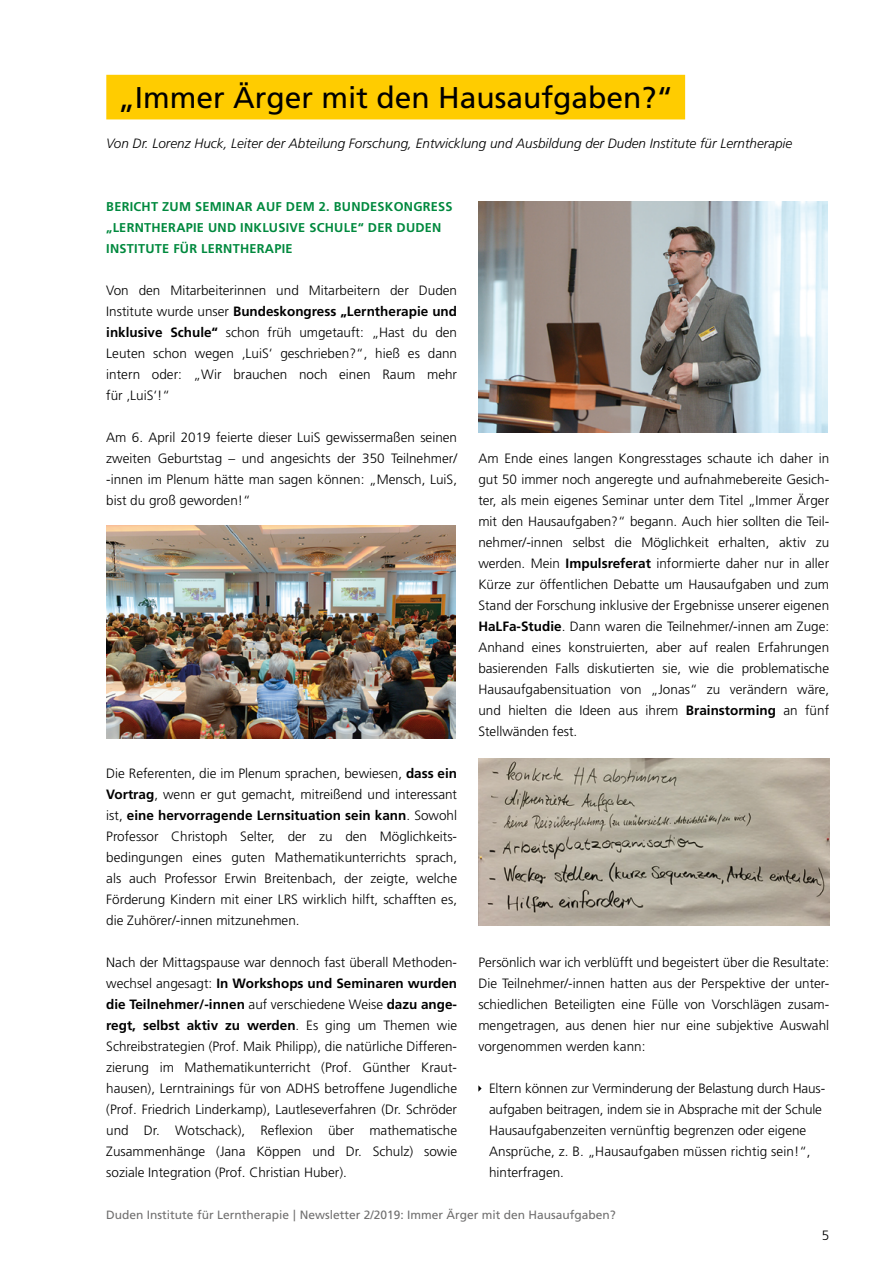
<style>
.page{position:relative;width:893px;height:1263px;background:#fff}
.page>*{position:absolute;margin:0;border:0;box-sizing:border-box;transform-origin:0 0}
.t1{font:30px "DP Frutiger";color:#000}
.t2{font:300 13.5px/21px "DP Frutiger";color:#000;text-align:justify}
.t3{font:italic 300 13.5px "DP Frutiger";color:#000}
.t4{font:700 12.75px/21px "DP Frutiger";letter-spacing:.02em;color:#00893e}
.t5{font:12px "DP Frutiger";color:#706f6f}
.s1{font-weight:700}
</style>
<div class="page">
<div style="left:106px;top:75px;width:579px;height:44px;background:#fc0"></div>
<img style="left:106px;top:526px;width:349px;height:212px">
<img style="left:478px;top:202px;width:349px;height:231px">
<img style="left:478px;top:759px;width:351px;height:167px">
<svg style="left:478px;top:1085px;width:4px;height:7px"></svg>
<h1 class="t1" style="left:118px;top:79px;width:557px">„Immer Ärger mit den Hausaufgaben?“</h1>
<p class="t3" style="left:106px;top:136px;width:688px">Von Dr. Lorenz Huck, Leiter der Abteilung Forschung, Entwicklung und Ausbildung der Duden Institute für Lerntherapie</p>
<p class="t4" style="left:106px;top:196px;width:348px">BERICHT ZUM SEMINAR AUF DEM 2. BUNDESKONGRESS „LERNTHERAPIE UND INKLUSIVE SCHULE“ DER DUDEN<br>INSTITUTE FÜR LERNTHERAPIE</p>
<p class="t2" style="left:106px;top:280px;width:352px">Von den Mitarbeiterinnen und Mitarbeitern der Duden Institute wurde unser <span class="s1">Bundeskongress „Lerntherapie und inklusive Schule“</span> schon früh umgetauft: „Hast du den Leuten schon wegen ‚LuiS‘ geschrieben?“, hieß es dann intern oder: „Wir brauchen noch einen Raum mehr für ‚LuiS‘!“</p>
<p class="t2" style="left:106px;top:427px;width:352px">Am 6. April 2019 feierte dieser LuiS gewissermaßen seinen zweiten Geburtstag – und angesichts der 350 Teilnehmer/ -innen im Plenum hätte man sagen können: „Mensch, LuiS, bist du groß geworden!“</p>
<p class="t2" style="left:106px;top:763px;width:352px">Die Referenten, die im Plenum sprachen, bewiesen, <span class="s1">dass ein Vortrag</span>, wenn er gut gemacht, mitreißend und interessant ist, <span class="s1">eine hervorragende Lernsituation sein kann</span>. Sowohl Professor Christoph Selter, der zu den Möglichkeits&shy;bedingungen eines guten Mathematikunterrichts sprach, als auch Professor Erwin Breitenbach, der zeigte, welche Förderung Kindern mit einer LRS wirklich hilft, schafften es, die Zuhörer/-innen mitzunehmen.</p>
<p class="t2" style="left:106px;top:952px;width:352px">Nach der Mittagspause war dennoch fast überall Methoden&shy;wechsel angesagt: <span class="s1">In Workshops und Seminaren wurden die Teilnehmer/-innen</span> auf verschiedene Weise <span class="s1">dazu ange&shy;regt, selbst aktiv zu werden</span>. Es ging um Themen wie Schreibstrategien (Prof. Maik Philipp), die natürliche Differen&shy;zierung im Mathematikunterricht (Prof. Günther Kraut&shy;hausen), Lerntrainings für von ADHS betroffene Jugendliche (Prof. Friedrich Linderkamp), Lautleseverfahren (Dr. Schröder und Dr. Wotschack), Reflexion über mathematische Zusammenhänge (Jana Köppen und Dr. Schulz) sowie soziale Integration (Prof. Christian Huber).</p>
<p class="t2" style="left:478px;top:448px;width:352px">Am Ende eines langen Kongresstages schaute ich daher in gut 50 immer noch angeregte und aufnahmebereite Gesich&shy;ter, als mein eigenes Seminar unter dem Titel „Immer Ärger mit den Hausaufgaben?“ begann. Auch hier sollten die Teil&shy;nehmer/-innen selbst die Möglichkeit erhalten, aktiv zu werden. Mein <span class="s1">Impulsreferat</span> informierte daher nur in aller Kürze zur öffentlichen Debatte um Hausaufgaben und zum Stand der Forschung inklusive der Ergebnisse unserer eigenen <span class="s1">HaLFa-Studie</span>. Dann waren die Teilnehmer/-innen am Zuge:<br>Anhand eines konstruierten, aber auf realen Erfahrungen basierenden Falls diskutierten sie, wie die problematische Hausaufgabensituation von „Jonas“ zu verändern wäre, und hielten die Ideen aus ihrem <span class="s1">Brainstorming</span> an fünf Stellwänden fest.</p>
<p class="t2" style="left:478px;top:952px;width:352px">Persönlich war ich verblüfft und begeistert über die Resultate:<br>Die Teilnehmer/-innen hatten aus der Perspektive der unter&shy;schiedlichen Beteiligten eine Fülle von Vorschlägen zusam&shy;mengetragen, aus denen hier nur eine subjektive Auswahl vorgenommen werden kann:</p>
<p class="t2" style="left:489px;top:1078px;width:338px;text-align:left">Eltern können zur Verminderung der Belastung durch Haus&shy;aufgaben beitragen, indem sie in Absprache mit der Schule Hausaufgabenzeiten vernünftig begrenzen oder eigene Ansprüche, z. B. „Hausaufgaben müssen richtig sein!“, hinterfragen.</p>
<p class="t5" style="left:106px;top:1208px;width:511px">Duden Institute für Lerntherapie | Newsletter 2/2019: Immer Ärger mit den Hausaufgaben?</p>
<p class="t2" style="left:822px;top:1225px;width:9px">5</p>
</div>
